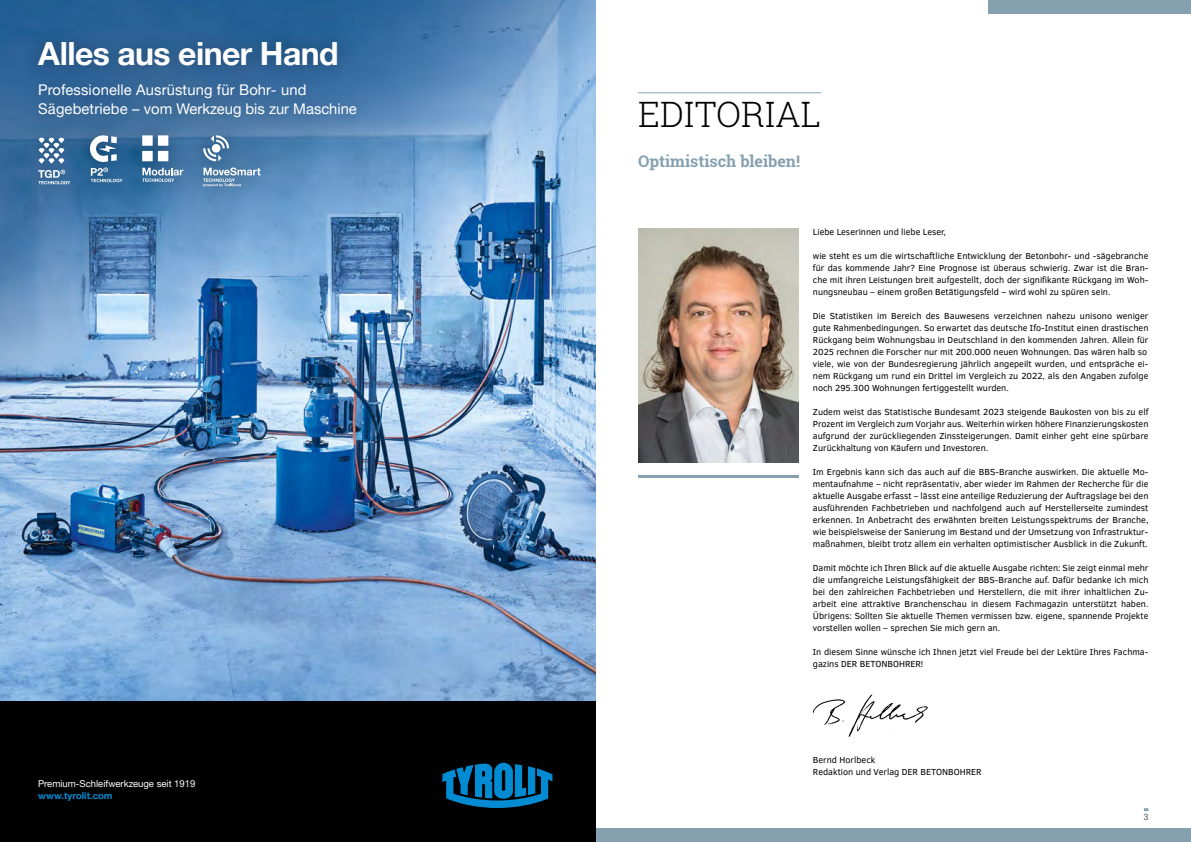
<style>
.page{position:relative;width:1191px;height:842px;background:#fff}
.page>*{position:absolute;margin:0;border:0;box-sizing:border-box;transform-origin:0 0}
.t1{font:300 35px "Roboto Slab";color:#000}
.t2{font:700 31.9px "Helvetica Neue LTW1 G";letter-spacing:-.015em;color:#fff}
.t3{font:700 16px "Roboto Slab";color:#85a0af}
.t4{font:14.7px/19px "Helvetica Neue LTW1 G";letter-spacing:.01em;color:#fff}
.t5{font:9.5px "Helvetica Neue LTW1 G";color:#fff}
.t6{font:700 9.5px "Helvetica Neue LTW1 G";color:#008bd2}
.t7{font:9px/12px "Clear Sans";color:#000;text-align:justify}
.t8{font:300 8.5px "Roboto Slab";color:#000}
</style>
<div class="page">
<div style="left:0;top:828px;width:1191px;height:14px;background:#85a0af"></div>
<div style="left:987px;top:0;width:204px;height:14px;background:#85a0af"></div>
<svg style="left:1143px;top:808px;width:5px;height:3px"></svg>
<img style="left:0;top:0;width:595px;height:702px">
<div style="left:0;top:702px;width:595px;height:140px;background:#000"></div>
<div style="left:22px;top:25px;width:333px;height:58px;background:#295e8f"></div>
<div style="left:22px;top:67px;width:351px;height:66px;background:#000;opacity:.35"></div>
<div style="left:22px;top:118px;width:255px;height:86px;background:#000;opacity:.35"></div>
<svg style="left:90px;top:135px;width:27px;height:27px"></svg>
<svg style="left:91px;top:168px;width:32px;height:14px"></svg>
<svg style="left:203px;top:135px;width:26px;height:26px"></svg>
<svg style="left:203px;top:168px;width:57px;height:19px"></svg>
<svg style="left:142px;top:135px;width:26px;height:26px"></svg>
<svg style="left:142px;top:168px;width:41px;height:14px"></svg>
<svg style="left:39px;top:138px;width:25px;height:26px"></svg>
<svg style="left:38px;top:170px;width:32px;height:14px"></svg>
<svg style="left:442px;top:763px;width:110px;height:45px"></svg>
<hr style="left:638px;top:92px;width:183px;height:1px;background:#85a0af">
<img style="left:638px;top:229px;width:160px;height:234px">
<hr style="left:638px;top:475px;width:160px;height:2px;background:#85a0af">
<img style="left:812px;top:694px;width:116px;height:43px">
<h2 class="t2" style="left:38px;top:34px;width:302px">Alles aus einer Hand</h2>
<h3 class="t4" style="left:38px;top:80px;width:320px">Professionelle Ausrüstung für Bohr- und<br>Sägebetriebe – vom Werkzeug bis zur Maschine</h3>
<p class="t5" style="left:38px;top:778px;width:159px">Premium-Schleifwerkzeuge seit 1919</p>
<p class="t6" style="left:38px;top:789px;width:76px">www.tyrolit.com</p>
<h1 class="t1" style="left:638px;top:91px;width:184px">EDITORIAL</h1>
<h3 class="t3" style="left:638px;top:151px;width:164px">Optimistisch bleiben!</h3>
<p class="t7" style="left:813px;top:225px;width:135px">Liebe Leserinnen und liebe Leser,</p>
<p class="t7" style="left:813px;top:249px;width:337px">wie steht es um die wirtschaftliche Entwicklung der Betonbohr- und -sägebranche für das kommende Jahr? Eine Prognose ist überaus schwierig. Zwar ist die Bran&shy;che mit ihren Leistungen breit aufgestellt, doch der signifikante Rückgang im Woh&shy;nungsneubau – einem großen Betätigungsfeld – wird wohl zu spüren sein.</p>
<p class="t7" style="left:813px;top:309px;width:337px;text-align:left">Die Statistiken im Bereich des Bauwesens verzeichnen nahezu unisono weniger gute Rahmenbedingungen. So erwartet das deutsche Ifo-Institut einen drastischen Rückgang beim Wohnungsbau in Deutschland in den kommenden Jahren. Allein für 2025 rechnen die Forscher nur mit 200.000 neuen Wohnungen. Das wären halb so viele, wie von der Bundesregierung jährlich angepeilt wurden, und entspräche ei&shy;nem Rückgang um rund ein Drittel im Vergleich zu 2022, als den Angaben zufolge noch 295.300 Wohnungen fertiggestellt wurden.</p>
<p class="t7" style="left:813px;top:405px;width:337px">Zudem weist das Statistische Bundesamt 2023 steigende Baukosten von bis zu elf Prozent im Vergleich zum Vorjahr aus. Weiterhin wirken höhere Finanzierungskosten aufgrund der zurückliegenden Zinssteigerungen. Damit einher geht eine spürbare Zurückhaltung von Käufern und Investoren.</p>
<p class="t7" style="left:813px;top:465px;width:337px">Im Ergebnis kann sich das auch auf die BBS-Branche auswirken. Die aktuelle Mo&shy;mentaufnahme – nicht repräsentativ, aber wieder im Rahmen der Recherche für die aktuelle Ausgabe erfasst – lässt eine anteilige Reduzierung der Auftragslage bei den ausführenden Fachbetrieben und nachfolgend auch auf Herstellerseite zumindest erkennen. In Anbetracht des erwähnten breiten Leistungsspektrums der Branche, wie beispielsweise der Sanierung im Bestand und der Umsetzung von Infrastruktur&shy;maßnahmen, bleibt trotz allem ein verhalten optimistischer Ausblick in die Zukunft.</p>
<p class="t7" style="left:813px;top:561px;width:337px">Damit möchte ich Ihren Blick auf die aktuelle Ausgabe richten: Sie zeigt einmal mehr die umfangreiche Leistungsfähigkeit der BBS-Branche auf. Dafür bedanke ich mich bei den zahlreichen Fachbetrieben und Herstellern, die mit ihrer inhaltlichen Zu&shy;arbeit eine attraktive Branchenschau in diesem Fachmagazin unterstützt haben.<br>Übrigens: Sollten Sie aktuelle Themen vermissen bzw. eigene, spannende Projekte vorstellen wollen – sprechen Sie mich gern an.</p>
<p class="t7" style="left:813px;top:645px;width:337px">In diesem Sinne wünsche ich Ihnen jetzt viel Freude bei der Lektüre Ihres Fachma&shy;gazins DER BETONBOHRER!</p>
<p class="t7" style="left:813px;top:753px;width:170px">Bernd Horlbeck<br>Redaktion und Verlag DER BETONBOHRER</p>
<p class="t8" style="left:1143px;top:811px;width:6px">3</p>
</div>
